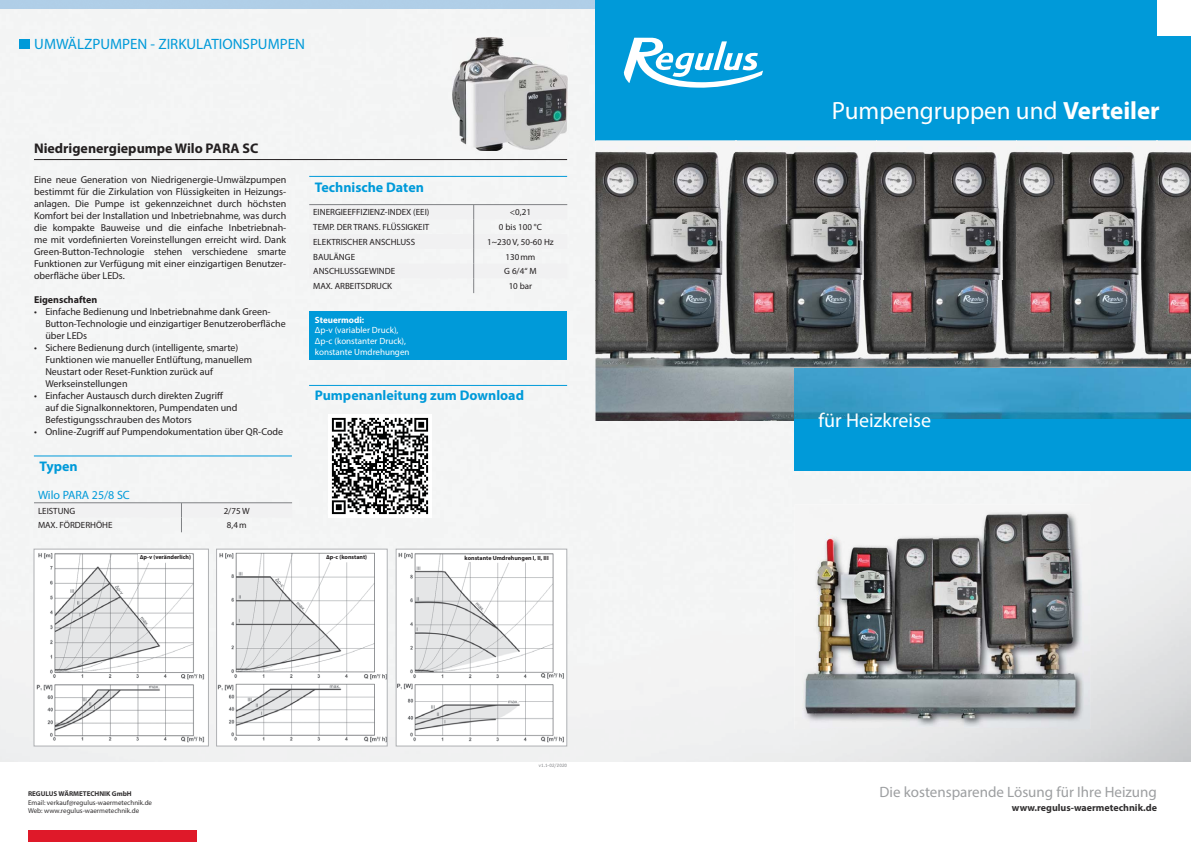
<style>
.page{position:relative;width:1191px;height:842px;background:#fff}
.page>*{position:absolute;margin:0;border:0;box-sizing:border-box;transform-origin:0 0}
.t1{font:25px "Myriad Pro";color:#fff}
.t2{font:20px "Myriad Pro";color:#fff}
.t3{font:15px "Myriad Pro";color:#9d9fa1}
.t4{font:15px "Myriad Pro";color:#009ad9}
.t5{font:700 14px "Myriad Pro";color:#009ad9}
.t6{font:700 14px "Myriad Pro";color:#231f20}
.t7{font:12px "Myriad Pro";color:#009ad9}
.t8{font:10px/12px "Myriad Pro";color:#231f20}
.t9{font:700 10px "Myriad Pro";color:#323031}
.t10{font:700 10px "Myriad Pro";color:#231f20}
.t11{font:9px "Myriad Pro";color:#231f20}
.t12{font:9px/10.8px "Myriad Pro";color:#fff}
.t13{font:700 9px "Myriad Pro";color:#fff}
.t14{font:7px/8.4px "Myriad Pro";color:#323031}
.t15{font:700 7px "Myriad Pro";color:#323031}
.t16{font:700 6px "Myriad Pro";color:#231f20}
.t17{font:5px "Officina Sans ITC Pro";letter-spacing:.015em;color:#808285}
.s1{font-weight:700}
</style>
<div class="page">
<div style="left:0;top:0;width:595px;height:9px;background:#b0cee7"></div>
<div style="left:595px;top:0;width:596px;height:140px;background:#009ad9"></div>
<div style="left:1157px;top:0;width:34px;height:35px;background:#fff"></div>
<div style="left:28px;top:831px;width:169px;height:11px;background:#df1929"></div>
<img style="left:595px;top:140px;width:561px;height:141px">
<img style="left:1156px;top:140px;width:35px;height:229px">
<img style="left:595px;top:281px;width:140px;height:140px">
<img style="left:735px;top:281px;width:211px;height:105px">
<img style="left:946px;top:281px;width:211px;height:88px">
<img style="left:735px;top:386px;width:59px;height:35px">
<svg style="left:624px;top:38px;width:139px;height:50px"></svg>
<img style="left:794px;top:369px;width:397px;height:51px">
<div style="left:794px;top:420px;width:397px;height:51px;background:#009ad9"></div>
<div style="left:19px;top:39px;width:11px;height:10px;background:#009ad9"></div>
<hr style="left:34px;top:159px;width:533px;height:1px;background:#231f20">
<hr style="left:309px;top:176px;width:258px;height:1px;background:#009ad9">
<hr style="left:34px;top:456px;width:258px;height:1px;background:#009ad9">
<hr style="left:309px;top:385px;width:258px;height:1px;background:#009ad9">
<div style="left:309px;top:311px;width:258px;height:49px;background:#009ad9"></div>
<hr style="left:309px;top:204px;width:258px;height:1px;background:#808285">
<div style="left:309px;top:205px;width:258px;height:88px;background:#f2f2f3"></div>
<hr style="left:34px;top:502px;width:258px;height:1px;background:#808285">
<div style="left:34px;top:503px;width:258px;height:29px;background:#f1f2f2"></div>
<img style="left:452px;top:38px;width:115px;height:113px">
<div style="left:794px;top:504px;width:296px;height:32px;background:#f5f5f5"></div>
<div style="left:794px;top:536px;width:33px;height:193px;background:#f4f4f4"></div>
<img style="left:803px;top:511px;width:280px;height:216px">
<img style="left:331px;top:417px;width:98px;height:98px">
<img style="left:36px;top:552px;width:169px;height:190px">
<div style="left:34px;top:549px;width:175px;height:197px;border:1px solid #afb1b4"></div>
<div style="left:138px;top:555px;width:54px;height:7px;background:#fff"></div>
<img style="left:218px;top:552px;width:167px;height:190px">
<div style="left:216px;top:549px;width:171px;height:197px;border:1px solid #afb1b4"></div>
<div style="left:322px;top:555px;width:49px;height:7px;background:#fff"></div>
<img style="left:398px;top:552px;width:166px;height:190px">
<div style="left:396px;top:549px;width:171px;height:197px;border:1px solid #afb1b4"></div>
<div style="left:463px;top:555px;width:87px;height:7px;background:#fff"></div>
<h3 class="t4" style="left:34px;top:38px;width:272px">UMWÄLZPUMPEN - ZIRKULATIONSPUMPEN</h3>
<h3 class="t6" style="left:34px;top:143px;width:226px">Niedrigenergiepumpe Wilo PARA SC</h3>
<p class="t8" style="left:34px;top:174px;width:254px;text-align:justify">Eine neue Generation von Niedrigenergie-Umwälzpumpen bestimmt für die Zirkulation von Flüssigkeiten in Heizungs&shy;anlagen. Die Pumpe ist gekennzeichnet durch höchsten Komfort bei der Installation und Inbetriebnahme, was durch die kompakte Bauweise und die einfache Inbetriebnah&shy;me mit vordefinierten Voreinstellungen erreicht wird. Dank Green-Button-Technologie stehen verschiedene smarte Funktionen zur Verfügung mit einer einzigartigen Benutzer&shy;oberfläche über LEDs.</p>
<p class="t10" style="left:34px;top:296px;width:65px">Eigenschaften</p>
<p class="t8" style="left:45px;top:306px;width:242px;text-indent:-11px">• Einfache Bedienung und Inbetriebnahme dank Green-<br>Button-Technologie und einzigartiger Benutzeroberfläche über LEDs</p>
<p class="t8" style="left:45px;top:342px;width:208px;text-indent:-11px">• Sichere Bedienung durch (intelligente, smarte)<br>Funktionen wie manueller Entlüftung, manuellem Neustart oder Reset-Funktion zurück auf Werkseinstellungen</p>
<p class="t8" style="left:45px;top:390px;width:193px;text-indent:-11px">• Einfacher Austausch durch direkten Zugriff auf die Signalkonnektoren, Pumpendaten und<br>Befestigungsschrauben des Motors</p>
<p class="t8" style="left:34px;top:426px;width:251px">• Online-Zugriff auf Pumpendokumentation über QR-Code</p>
<h3 class="t5" style="left:40px;top:461px;width:40px">Typen</h3>
<h3 class="t5" style="left:315px;top:182px;width:110px">Technische Daten</h3>
<p class="t11" style="left:313px;top:209px;width:118px">EINERGIEEFFIZIENZ-INDEX (EEI)</p>
<p class="t11" style="left:510px;top:209px;width:23px">&lt;0,21</p>
<p class="t11" style="left:313px;top:224px;width:118px">TEMP. DER TRANS. FLÜSSIGKEIT</p>
<p class="t11" style="left:499px;top:224px;width:45px">0 bis 100 °C</p>
<p class="t11" style="left:313px;top:238px;width:103px">ELEKTRISCHER ANSCHLUSS</p>
<p class="t11" style="left:487px;top:238px;width:68px">1~230 V, 50-60 Hz</p>
<p class="t11" style="left:313px;top:253px;width:43px">BAULÄNGE</p>
<p class="t11" style="left:505px;top:253px;width:31px">130 mm</p>
<p class="t11" style="left:313px;top:268px;width:84px">ANSCHLUSSGEWINDE</p>
<p class="t11" style="left:504px;top:268px;width:34px">G 6/4“ M</p>
<p class="t11" style="left:313px;top:283px;width:80px">MAX. ARBEITSDRUCK</p>
<p class="t11" style="left:509px;top:283px;width:25px">10 bar</p>
<p class="t13" style="left:315px;top:316px;width:51px">Steuermodi:</p>
<p class="t12" style="left:315px;top:326px;width:96px">Δp-v (variabler Druck),<br>Δp-c (konstanter Druck), konstante Umdrehungen</p>
<h3 class="t5" style="left:315px;top:390px;width:211px">Pumpenanleitung zum Download</h3>
<p class="t7" style="left:38px;top:490px;width:93px">Wilo PARA 25/8 SC</p>
<p class="t11" style="left:38px;top:507px;width:39px">LEISTUNG</p>
<p class="t11" style="left:224px;top:507px;width:28px">2/75 W</p>
<p class="t11" style="left:38px;top:522px;width:76px">MAX. FÖRDERHÖHE</p>
<p class="t11" style="left:227px;top:522px;width:21px">8,4 m</p>
<p class="t16" style="left:140px;top:555px;width:53px">Δp-v (veränderlich)</p>
<p class="t16" style="left:326px;top:555px;width:42px">Δp-c (konstant)</p>
<p class="t16" style="left:464px;top:555px;width:86px">konstante Umdrehungen I, II, III</p>
<p class="t17" style="left:539px;top:764px;width:30px">v1.1-02/2020</p>
<h1 class="t1" style="left:831px;top:101px;width:329px">Pumpengruppen und <span class="s1">Verteiler</span></h1>
<h2 class="t2" style="left:818px;top:413px;width:114px">für Heizkreise</h2>
<h3 class="t3" style="left:879px;top:786px;width:279px">Die kostensparende Lösung für Ihre Heizung</h3>
<p class="t15" style="left:28px;top:791px;width:105px">REGULUS WÄRMETECHNIK GmbH</p>
<p class="t14" style="left:28px;top:799px;width:126px">Email: verkauf@regulus-waermetechnik.de<br>Web: www.regulus-waermetechnik.de</p>
<p class="t9" style="left:1012px;top:804px;width:147px">www.regulus-waermetechnik.de</p>
</div>
